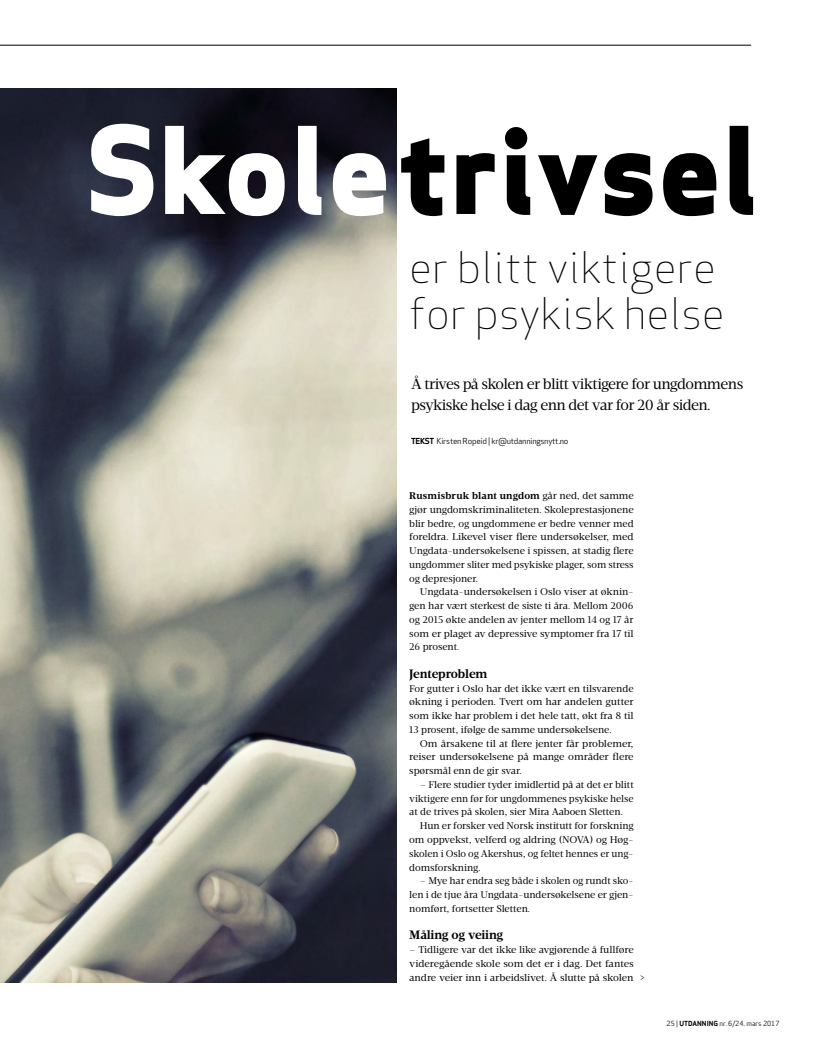
<style>
.page{position:relative;width:815px;height:1053px;background:#fff}
.page>*{position:absolute;margin:0;border:0;box-sizing:border-box;transform-origin:0 0}
.t1{font:800 117.38px "Apex Sans";color:#000}
.t2{font:300 42.5px/46.2px "Apex Sans";color:#000}
.t3{font:15px/21.2px "Velino Text";letter-spacing:-.04em;color:#000}
.t4{font:700 12.5px "Velino Text";letter-spacing:-.01em;color:#000}
.t5{font:10px/13.8px "Velino Text";letter-spacing:-.01em;color:#000;text-align:justify}
.t6{font:8.12px "Apex Sans";letter-spacing:-.03em;color:#000}
.t7{font:6.88px "Apex Sans";color:#000}
.s1{color:#fff}
.s2{font-weight:700}
</style>
<div class="page">
<img style="left:0;top:89px;width:397px;height:892px">
<hr style="left:0;top:45px;width:751px;height:1px;background:#000">
<h1 class="t1" style="left:86px;top:116px;width:675px"><span class="s1">Skole</span>trivsel</h1>
<h2 class="t2" style="left:409px;top:248px;width:317px">er blitt viktigere for psykisk helse</h2>
<h3 class="t3" style="left:411px;top:375px;width:334px">Å trives på skolen er blitt viktigere for ungdommens psykiske helse i dag enn det var for 20 år siden.</h3>
<p class="t6" style="left:411px;top:437px;width:159px"><span class="s2">TEKST</span> Kirsten Ropeid | kr@utdanningsnytt.no</p>
<p class="t5" style="left:409px;top:490px;width:226px"><span class="s2">Rusmisbruk blant ungdom</span> går ned, det samme gjør ungdomskriminaliteten. Skoleprestasjonene blir bedre, og ungdommene er bedre venner med foreldra. Likevel viser flere undersøkelser, med Ungdata-undersøkelsene i spissen, at stadig flere ungdommer sliter med psykiske plager, som stress og depresjoner.</p>
<p class="t5" style="left:409px;top:586px;width:226px;text-indent:11px">Ungdata-undersøkelsen i Oslo viser at øknin&shy;gen har vært sterkest de siste ti åra. Mellom 2006 og 2015 økte andelen av jenter mellom 14 og 17 år som er plaget av depressive symptomer fra 17 til 26 prosent.</p>
<p class="t4" style="left:409px;top:669px;width:80px">Jenteproblem</p>
<p class="t5" style="left:409px;top:682px;width:226px">For gutter i Oslo har det ikke vært en tilsvarende økning i perioden. Tvert om har andelen gutter som ikke har problem i det hele tatt, økt fra 8 til 13 prosent, ifølge de samme undersøkelsene.</p>
<p class="t5" style="left:409px;top:737px;width:226px;text-indent:11px">Om årsakene til at flere jenter får problemer, reiser undersøkelsene på mange områder flere spørsmål enn de gir svar.</p>
<p class="t5" style="left:409px;top:778px;width:226px;text-indent:11px">– Flere studier tyder imidlertid på at det er blitt viktigere enn før for ungdommenes psykiske helse at de trives på skolen, sier Mira Aaboen Sletten.</p>
<p class="t5" style="left:409px;top:820px;width:226px;text-indent:11px">Hun er forsker ved Norsk institutt for forskning om oppvekst, velferd og aldring (NOVA) og Høg&shy;skolen i Oslo og Akershus, og feltet hennes er ung&shy;domsforskning.</p>
<p class="t5" style="left:409px;top:875px;width:226px;text-indent:11px">– Mye har endra seg både i skolen og rundt sko&shy;len i de tjue åra Ungdata-undersøkelsene er gjen&shy;nomført, fortsetter Sletten.</p>
<p class="t4" style="left:409px;top:930px;width:96px">Måling og veiing</p>
<p class="t5" style="left:409px;top:943px;width:226px">– Tidligere var det ikke like avgjørende å fullføre videregående skole som det er i dag. Det fantes andre veier inn i arbeidslivet. Å slutte på skolen</p>
<p class="t4" style="left:640px;top:971px;width:7px">&gt;</p>
<p class="t7" style="left:667px;top:1020px;width:114px">25 | <span class="s2">UTDANNING</span> nr. 6/24. mars 2017</p>
</div>
